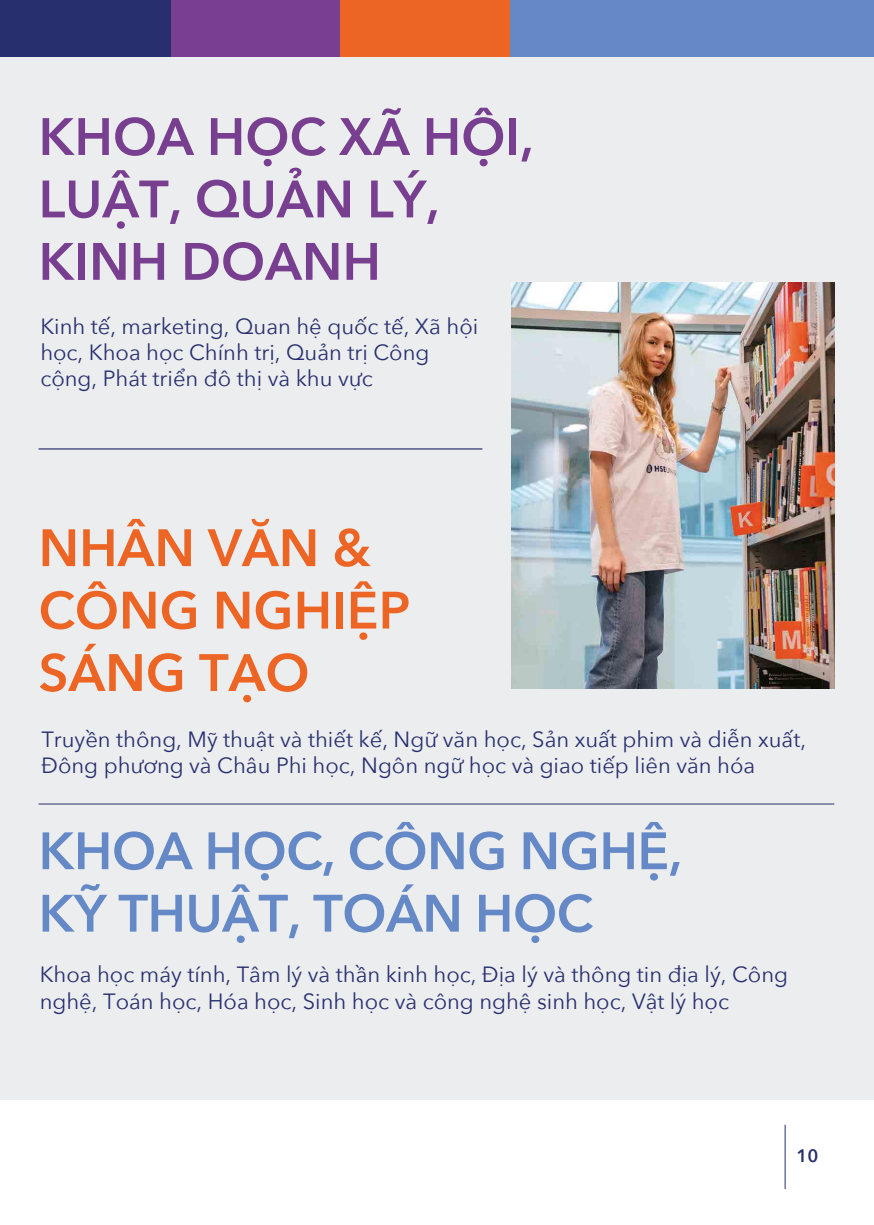
<style>
.page{position:relative;width:874px;height:1225px;background:#fff}
.page>*{position:absolute;margin:0;border:0;box-sizing:border-box;transform-origin:0 0}
.t1{font:600 52px/62.4px "Avenir Next";color:#783e90}
.t2{font:600 52px/62.4px "Avenir Next";letter-spacing:-.01em;color:#6589c6}
.t3{font:600 52px/62.4px "Avenir Next";color:#ec6524}
.t4{font:22px/26.4px "Avenir Next";color:#282f6e}
.t5{font:600 18px "Avenir Next";color:#282f6e}
</style>
<div class="page">
<hr style="left:784px;top:1124px;width:1px;height:65px;background:#282f6e">
<div style="left:0;top:48px;width:873px;height:1052px;background:#ecedef"></div>
<img style="left:511px;top:282px;width:322px;height:406px">
<hr style="left:39px;top:448px;width:443px;height:1px;background:#282f6e">
<hr style="left:39px;top:803px;width:794px;height:1px;background:#282f6e">
<div style="left:339px;top:0;width:171px;height:57px;background:#ec6524"></div>
<div style="left:169px;top:0;width:170px;height:57px;background:#783e90"></div>
<div style="left:0;top:0;width:170px;height:57px;background:#282f6e"></div>
<div style="left:510px;top:0;width:363px;height:57px;background:#6589c6"></div>
<h1 class="t1" style="left:39px;top:104px;width:496px">KHOA HỌC XÃ HỘI,<br>LUẬT, QUẢN LÝ,<br>KINH DOANH</h1>
<p class="t4" style="left:40px;top:312px;width:439px">Kinh tế, marketing, Quan hệ quốc tế, Xã hội học, Khoa học Chính trị, Quản trị Công cộng, Phát triển đô thị và khu vực</p>
<h1 class="t3" style="left:39px;top:515px;width:373px">NHÂN VĂN &amp;<br>CÔNG NGHIỆP<br>SÁNG TẠO</h1>
<p class="t4" style="left:41px;top:725px;width:765px">Truyền thông, Mỹ thuật và thiết kế, Ngữ văn học, Sản xuất phim và diễn xuất,<br>Đông phương và Châu Phi học, Ngôn ngữ học và giao tiếp liên văn hóa</p>
<h1 class="t2" style="left:39px;top:818px;width:645px">KHOA HỌC, CÔNG NGHỆ,<br>KỸ THUẬT, TOÁN HỌC</h1>
<p class="t4" style="left:40px;top:960px;width:749px">Khoa học máy tính, Tâm lý và thần kinh học, Địa lý và thông tin địa lý, Công nghệ, Toán học, Hóa học, Sinh học và công nghệ sinh học, Vật lý học</p>
<p class="t5" style="left:796px;top:1140px;width:23px">10</p>
</div>
